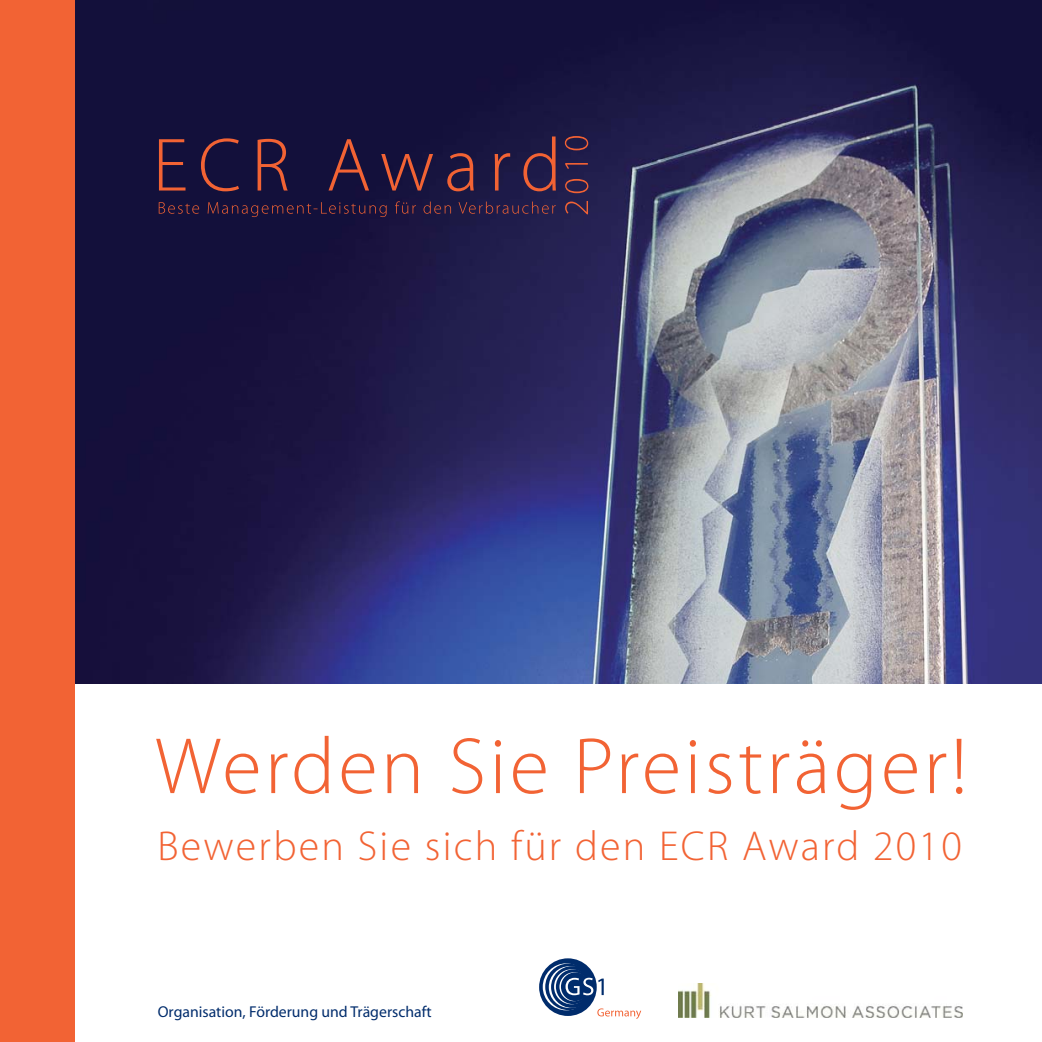
<style>
.page{position:relative;width:1042px;height:1042px;background:#fff}
.page>*{position:absolute;margin:0;border:0;box-sizing:border-box;transform-origin:0 0}
.t1{font:300 80.5px "Myriad Pro";letter-spacing:.045em;color:#f26334}
.t2{font:300 42px "Myriad Pro";letter-spacing:.055em;color:#f26334}
.t3{font:15.75px "Myriad Pro";color:#002c6c}
</style>
<div class="page">
<img style="left:678px;top:984px;width:284px;height:33px">
<svg style="left:597px;top:1008px;width:44px;height:11px"></svg>
<svg style="left:539px;top:958px;width:58px;height:58px"></svg>
<svg style="left:543px;top:963px;width:47px;height:47px"></svg>
<svg style="left:545px;top:963px;width:47px;height:47px"></svg>
<svg style="left:549px;top:966px;width:42px;height:42px"></svg>
<svg style="left:551px;top:966px;width:42px;height:42px"></svg>
<svg style="left:554px;top:969px;width:35px;height:35px"></svg>
<div style="left:556px;top:969px;width:34px;height:35px;background:#002c6c;border-radius:50%"></div>
<svg style="left:559px;top:972px;width:29px;height:29px"></svg>
<div style="left:561px;top:972px;width:28px;height:29px;background:#002c6c;border-radius:50%"></div>
<svg style="left:565px;top:977px;width:39px;height:18px"></svg>
<img style="left:74px;top:0;width:968px;height:683px">
<div style="left:0;top:0;width:74px;height:1042px;background:#f26334"></div>
<svg style="left:159px;top:201px;width:397px;height:16px"></svg>
<svg style="left:159px;top:136px;width:397px;height:55px"></svg>
<svg style="left:565px;top:179px;width:23px;height:35px"></svg>
<svg style="left:565px;top:163px;width:23px;height:6px"></svg>
<svg style="left:565px;top:136px;width:23px;height:14px"></svg>
<h1 class="t1" style="left:155px;top:736px;width:814px">Werden Sie Preisträger!</h1>
<h2 class="t2" style="left:157px;top:829px;width:806px">Bewerben Sie sich für den ECR Award 2010</h2>
<p class="t3" style="left:158px;top:1005px;width:275px">Organisation, Förderung und Trägerschaft</p>
</div>
